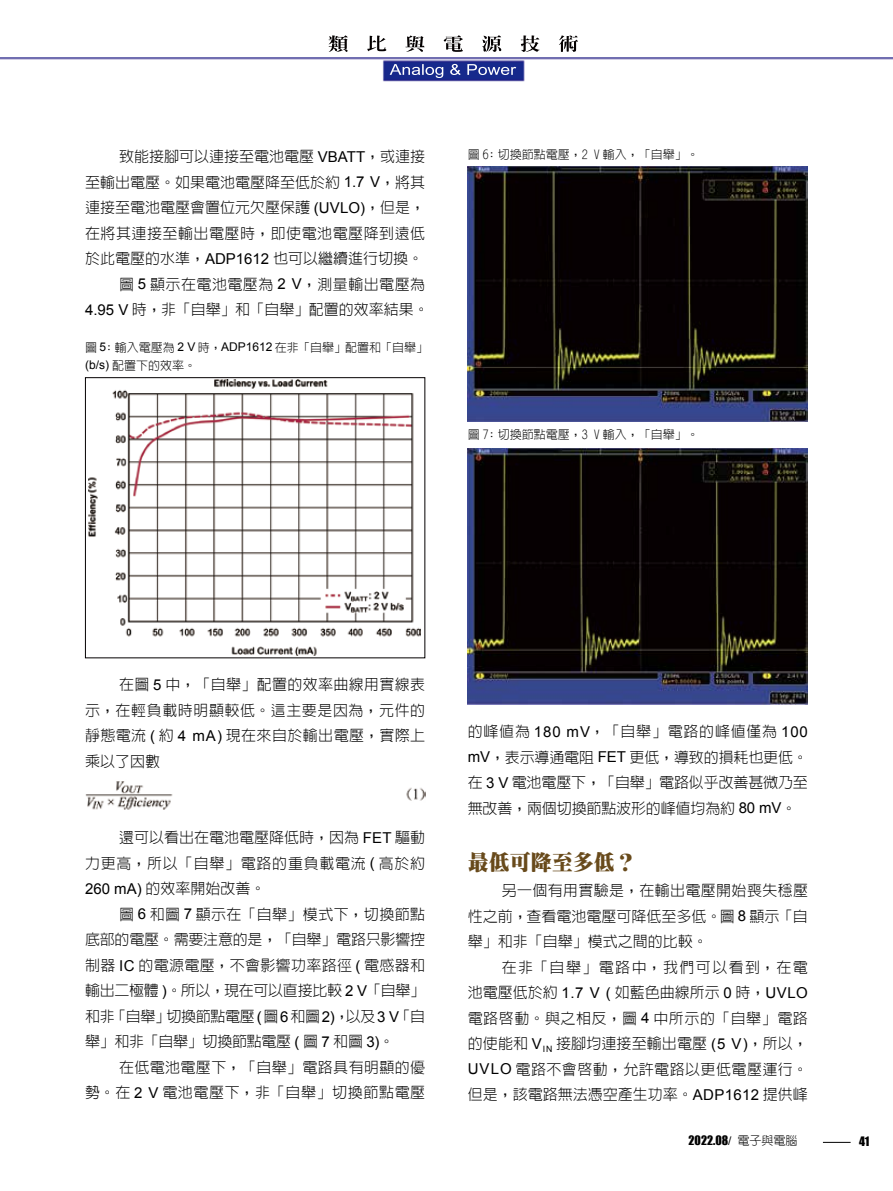
<style>
.page{position:relative;width:893px;height:1191px;background:#fff}
.page>*{position:absolute;margin:0;border:0;box-sizing:border-box;transform-origin:0 0}
.t1{font:900 21px "Inn Ming";color:#684a1b}
.t2{font:300 15px/25.5px "Lin Gothic";color:#000;text-align:justify}
.t3{font:300 15px/25.5px "Lin Gothic";letter-spacing:.025em;color:#000;text-align:right}
.t4{font:300 15px "Lin Gothic";letter-spacing:.035em;color:#000}
.t5{font:300 15px "Lin Gothic";letter-spacing:.03em;color:#000}
.t6{font:300 12px/18px "Lin Gothic";color:#000}
.t7{font:12px "Impact";color:#000}
.s1{font-family:"Arial";font-weight:400}
.s2{font-family:"Arial"}
.s3{font-family:"New Gothic";font-weight:300}
</style>
<div class="page">
<img style="left:17px;top:35px;width:876px;height:47px">
<img style="left:390px;top:64px;width:126px;height:11px">
<img style="left:329px;top:35px;width:172px;height:17px">
<svg style="left:823px;top:1142px;width:28px;height:1px"></svg>
<img style="left:88px;top:379px;width:333px;height:276px">
<div style="left:85px;top:377px;width:340px;height:281px;border:1px solid #040002"></div>
<img style="left:85px;top:781px;width:340px;height:29px">
<img style="left:468px;top:167px;width:340px;height:255px">
<img style="left:468px;top:449px;width:340px;height:255px">
<p class="t2" style="left:119px;top:144px;width:308px">致能接腳可以連接至電池電壓 <span class="s1">VBATT</span>，或連接</p>
<p class="t2" style="left:85px;top:169px;width:342px">至輸出電壓。如果電池電壓降至低於約 <span class="s1">1.7 V</span>，將其</p>
<p class="t2" style="left:85px;top:195px;width:342px">連接至電池電壓會置位元欠壓保護 <span class="s1">(UVLO)</span>，但是，</p>
<p class="t4" style="left:85px;top:225px;width:342px">在將其連接至輸出電壓時，即使電池電壓降到遠低</p>
<p class="t2" style="left:85px;top:246px;width:339px">於此電壓的水準，<span class="s1">ADP1612</span> 也可以繼續進行切換。</p>
<p class="t5" style="left:119px;top:276px;width:308px">圖 <span class="s1">5</span> 顯示在電池電壓為 <span class="s1">2 V</span>，測量輸出電壓為</p>
<p class="t2" style="left:85px;top:297px;width:345px"><span class="s1">4.95 V</span> 時，非「自舉」和「自舉」配置的效率結果。</p>
<p class="t6" style="left:85px;top:338px;width:345px">圖 <span class="s1">5</span>: 輸入電壓為 <span class="s1">2 V</span> 時，<span class="s1">ADP1612</span> 在非「自舉」配置和「自舉」<span class="s1">(b/s)</span> 配置下的效率。</p>
<p class="t6" style="left:468px;top:146px;width:232px">圖 6: 切換節點電壓，2 V 輸入，「自舉」。</p>
<p class="t6" style="left:468px;top:426px;width:232px">圖 7: 切換節點電壓，3 V 輸入，「自舉」。</p>
<p class="t2" style="left:85px;top:672px;width:342px;text-indent:34px">在圖 <span class="s1">5</span> 中，「自舉」配置的效率曲線用實線表示，在輕負載時明顯較低。這主要是因為，元件的靜態電流 <span class="s1">(</span> 約 <span class="s1">4 mA)</span> 現在來自於輸出電壓，實際上乘以了因數</p>
<p class="t2" style="left:85px;top:825px;width:342px;text-indent:34px">還可以看出在電池電壓降低時，因為 <span class="s1">FET</span> 驅動力更高，所以「自舉」電路的重負載電流 <span class="s1">(</span> 高於約<span class="s1">260 mA)</span> 的效率開始改善。</p>
<p class="t2" style="left:85px;top:901px;width:342px;text-indent:34px">圖 <span class="s1">6</span> 和圖 <span class="s1">7</span> 顯示在「自舉」模式下，切換節點底部的電壓。需要注意的是，「自舉」電路只影響控制器 <span class="s1">IC</span> 的電源電壓，不會影響功率路徑 <span class="s1">(</span> 電感器和輸出二極體 <span class="s1">)</span>。所以，現在可以直接比較 <span class="s1">2 V</span>「自舉」和非「自舉」切換節點電壓<span class="s1">(</span>圖<span class="s1">6</span>和圖<span class="s1">2)</span>，以及<span class="s1">3 V</span>「自舉」和非「自舉」切換節點電壓 <span class="s1">(</span> 圖 <span class="s1">7</span> 和圖 <span class="s1">3)</span>。</p>
<p class="t3" style="left:85px;top:1054px;width:342px">在低電池電壓下，「自舉」電路具有明顯的優<br>勢。在 <span class="s1">2 V</span> 電池電壓下，非「自舉」切換節點電壓</p>
<p class="t2" style="left:468px;top:718px;width:342px">的峰值為 <span class="s1">180 mV</span>，「自舉」電路的峰值僅為 <span class="s1">100 mV</span>，表示導通電阻 <span class="s1">FET</span> 更低，導致的損耗也更低。在 <span class="s1">3 V</span> 電池電壓下，「自舉」電路似乎改善甚微乃至無改善，兩個切換節點波形的峰值均為約 <span class="s1">80 mV</span>。</p>
<h1 class="t1" style="left:468px;top:850px;width:169px">最低可降至多低？</h1>
<p class="t2" style="left:468px;top:877px;width:342px;text-indent:34px">另一個有用實驗是，在輸出電壓開始喪失穩壓性之前，查看電池電壓可降低至多低。圖 <span class="s1">8</span> 顯示「自舉」和非「自舉」模式之間的比較。</p>
<p class="t2" style="left:468px;top:954px;width:342px;text-indent:34px">在非「自舉」電路中，我們可以看到，在電池電壓低於約 <span class="s1">1.7 V (</span> 如藍色曲線所示 <span class="s1">0</span> 時，<span class="s1">UVLO</span>電路啟動。與之相反，圖 <span class="s1">4</span> 中所示的「自舉」電路的使能和 <span class="s1">V</span><sub>IN</sub> 接腳均連接至輸出電壓 <span class="s1">(5 V)</span>，所以，<span class="s1">UVLO</span> 電路不會啟動，允許電路以更低電壓運行。但是，該電路無法憑空產生功率。<span class="s1">ADP1612</span> 提供峰</p>
<p class="t7" style="left:689px;top:1131px;width:110px">2022.08<span class="s2">/</span> <span class="s3">電子與電腦</span></p>
<p class="t7" style="left:859px;top:1132px;width:12px">41</p>
</div>
